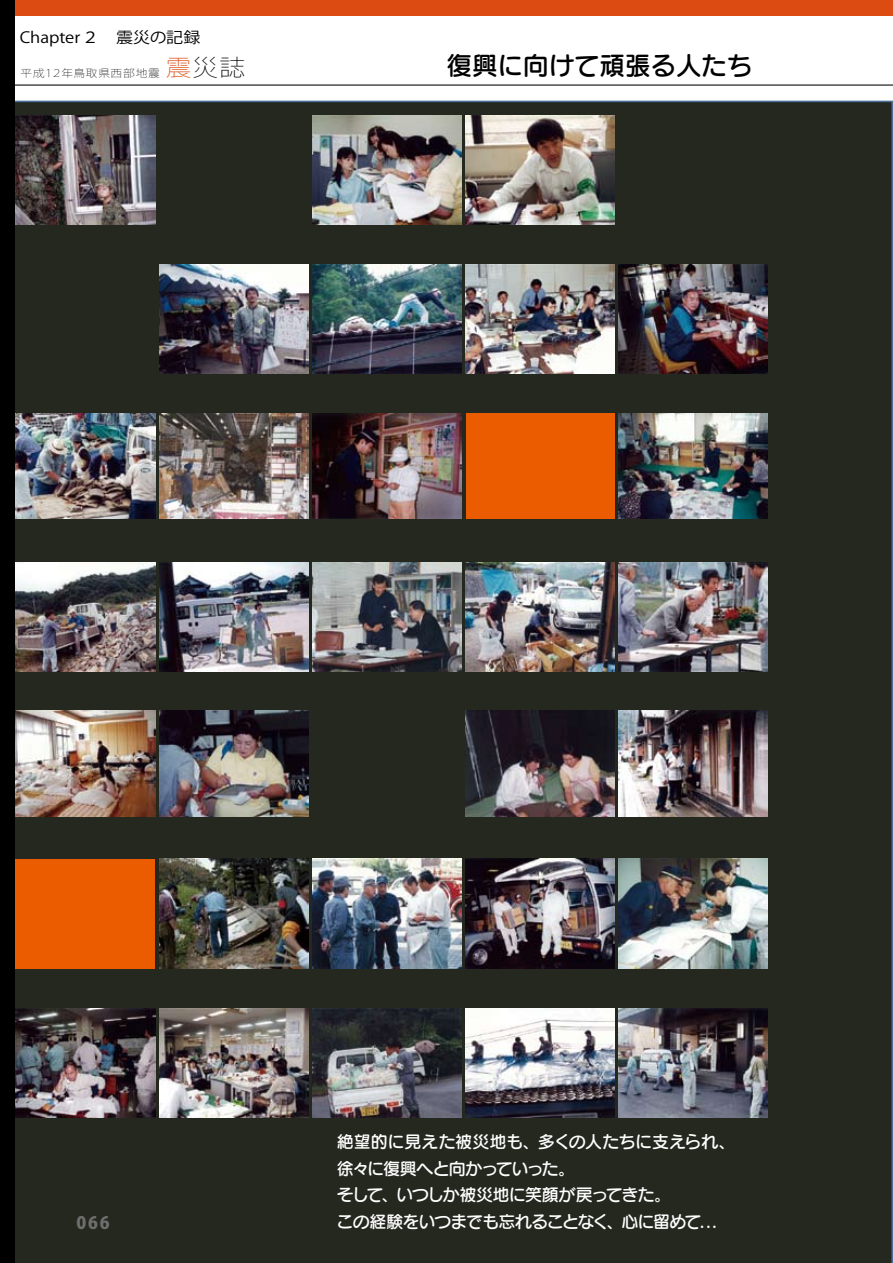
<style>
.page{position:relative;width:893px;height:1263px;background:#fff}
.page>*{position:absolute;margin:0;border:0;box-sizing:border-box;transform-origin:0 0}
.t1{font:25.5px "Seurat Pro DB";color:#000}
.t2{font:16.95px/26.5px "Seurat Pro DB";letter-spacing:-.045em;color:#fff}
.t3{font:800 16.95px "Koz Go Pro";color:#6f6e6e}
.t4{font:15.3px "Koz Go Pro";letter-spacing:-.005em;color:#000;scale:1.11 1}
.t5{font:200 10.5px "Koz Go Pro";letter-spacing:.04em;color:#000;scale:1.11 1}
.s1{font-size:22.95px;color:#dc4c12}
.s2{font-size:22.95px}
</style>
<div class="page">
<div style="left:15px;top:101px;width:878px;height:1162px;background:#25281f"></div>
<div style="left:466px;top:413px;width:148px;height:106px;background:#eb5c01"></div>
<img style="left:15px;top:116px;width:140px;height:109px">
<img style="left:313px;top:116px;width:148px;height:109px">
<img style="left:466px;top:116px;width:148px;height:109px">
<img style="left:160px;top:264px;width:148px;height:110px">
<img style="left:313px;top:264px;width:148px;height:110px">
<img style="left:466px;top:264px;width:148px;height:110px">
<img style="left:619px;top:264px;width:148px;height:110px">
<img style="left:15px;top:413px;width:140px;height:106px">
<img style="left:160px;top:413px;width:148px;height:106px">
<img style="left:313px;top:413px;width:148px;height:106px">
<img style="left:619px;top:413px;width:148px;height:106px">
<div style="left:6px;top:859px;width:149px;height:109px;background:#eb5c01"></div>
<img style="left:15px;top:562px;width:140px;height:109px">
<img style="left:160px;top:562px;width:148px;height:109px">
<img style="left:313px;top:562px;width:148px;height:109px">
<img style="left:466px;top:562px;width:148px;height:109px">
<img style="left:619px;top:562px;width:148px;height:109px">
<img style="left:15px;top:711px;width:140px;height:105px">
<img style="left:160px;top:711px;width:148px;height:105px">
<img style="left:466px;top:711px;width:148px;height:105px">
<img style="left:619px;top:711px;width:148px;height:105px">
<img style="left:160px;top:859px;width:148px;height:109px">
<img style="left:313px;top:859px;width:148px;height:109px">
<img style="left:466px;top:859px;width:148px;height:109px">
<img style="left:619px;top:859px;width:148px;height:109px">
<img style="left:15px;top:1008px;width:140px;height:110px">
<img style="left:160px;top:1008px;width:148px;height:110px">
<img style="left:313px;top:1008px;width:148px;height:110px">
<img style="left:466px;top:1008px;width:148px;height:110px">
<img style="left:619px;top:1008px;width:148px;height:110px">
<div style="left:0;top:0;width:893px;height:15px;background:#dc4c12"></div>
<div style="left:0;top:0;width:15px;height:1263px;background:#000"></div>
<hr style="left:0;top:85px;width:893px;height:1px;background:#000">
<p class="t4" style="left:20px;top:28px;width:164px">Chapter２　震災の記録</p>
<p class="t5" style="left:21px;top:66px;width:204px">平成１２年鳥取県西部地震<span class="s1">震</span><span class="s2">災誌</span></p>
<h1 class="t1" style="left:446px;top:48px;width:308px">復興に向けて頑張る人たち</h1>
<p class="t3" style="left:77px;top:1212px;width:35px">066</p>
<p class="t2" style="left:337px;top:1128px;width:400px">絶望的に見えた被災地も、多くの人たちに支えられ、徐々に復興へと向かっていった。<br>そして、いつしか被災地に笑顔が戻ってきた。<br>この経験をいつまでも忘れることなく、心に留めて．．．</p>
</div>
